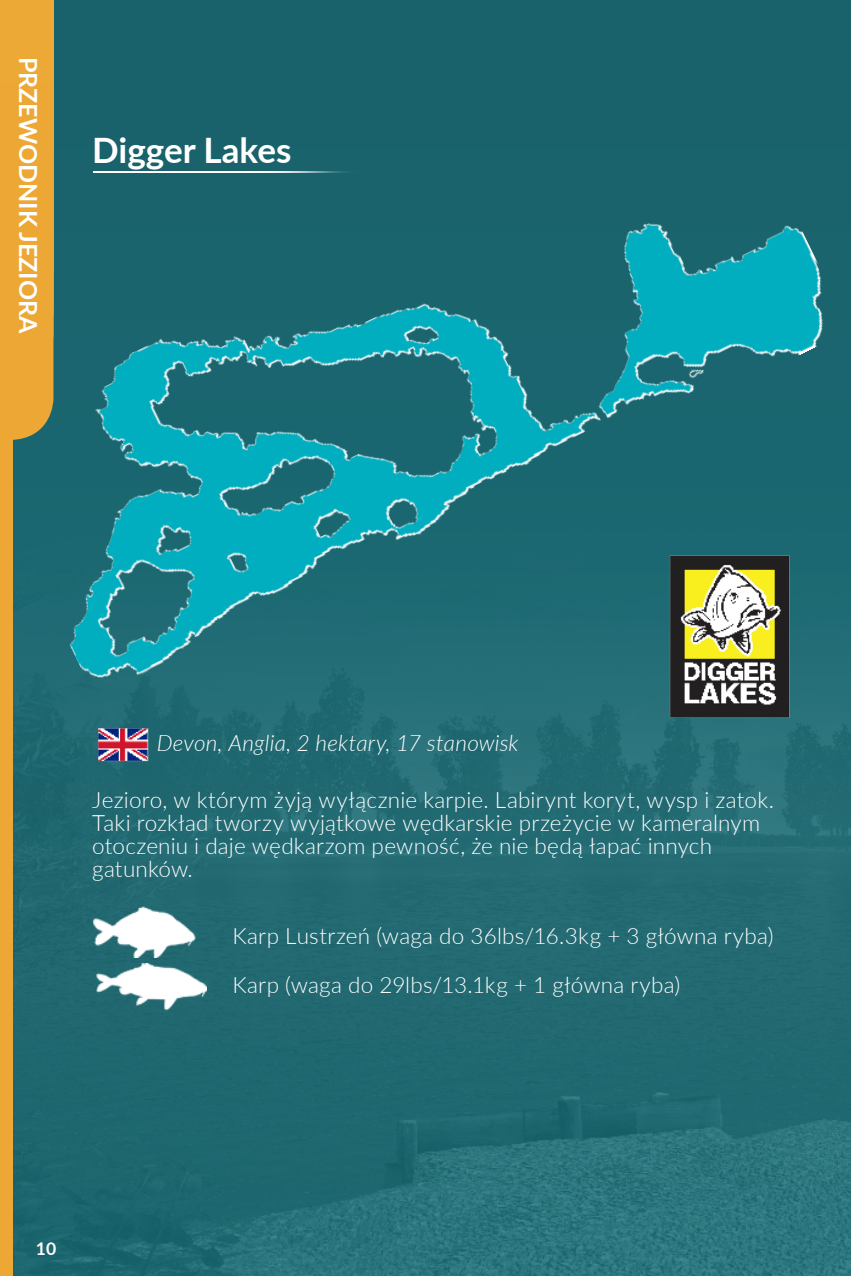
<style>
.page{position:relative;width:851px;height:1276px;background:#fff}
.page>*{position:absolute;margin:0;border:0;box-sizing:border-box;transform-origin:0 0}
.t1{font:700 35px "Lato";color:#fff}
.t2{font:700 25px "Lato";color:#fff}
.t3{font:300 22.5px/23px "Lato";letter-spacing:.01em;color:#fff}
.t4{font:italic 300 22.5px "Lato";letter-spacing:.01em;color:#fff}
.t5{font:700 17.5px "Lato";color:#fff}
</style>
<div class="page">
<div style="left:53px;top:0;width:797px;height:65px;background:#19616b"></div>
<img style="left:12px;top:698px;width:838px;height:578px">
<div style="left:0;top:86px;width:12px;height:1190px;background:#eca735"></div>
<div style="left:0;top:0;width:53px;height:65px;background:#eca935"></div>
<img style="left:0;top:65px;width:850px;height:633px">
<img style="left:653px;top:541px;width:150px;height:190px">
<img style="left:93px;top:722px;width:60px;height:43px">
<img style="left:92px;top:906px;width:110px;height:51px">
<img style="left:96px;top:963px;width:110px;height:51px">
<p class="t2" style="left:38px;top:57px;width:278px;rotate:90deg">PRZEWODNIK JEZIORA</p>
<h1 class="t1" style="left:92px;top:137px;width:201px">Digger Lakes</h1>
<p class="t4" style="left:157px;top:735px;width:363px">Devon, Anglia, 2 hektary, 17 stanowisk</p>
<p class="t3" style="left:92px;top:787px;width:683px">Jezioro, w którym żyją wyłącznie karpie. Labirynt koryt, wysp i zatok.<br>Taki rozkład tworzy wyjątkowe wędkarskie przeżycie w kameralnym otoczeniu i daje wędkarzom pewność, że nie będą łapać innych gatunków.</p>
<p class="t3" style="left:232px;top:923px;width:542px">Karp Lustrzeń (waga do 36lbs/16.3kg + 3 główna ryba)</p>
<p class="t3" style="left:232px;top:972px;width:449px">Karp (waga do 29lbs/13.1kg + 1 główna ryba)</p>
<p class="t5" style="left:36px;top:1241px;width:22px">10</p>
</div>
